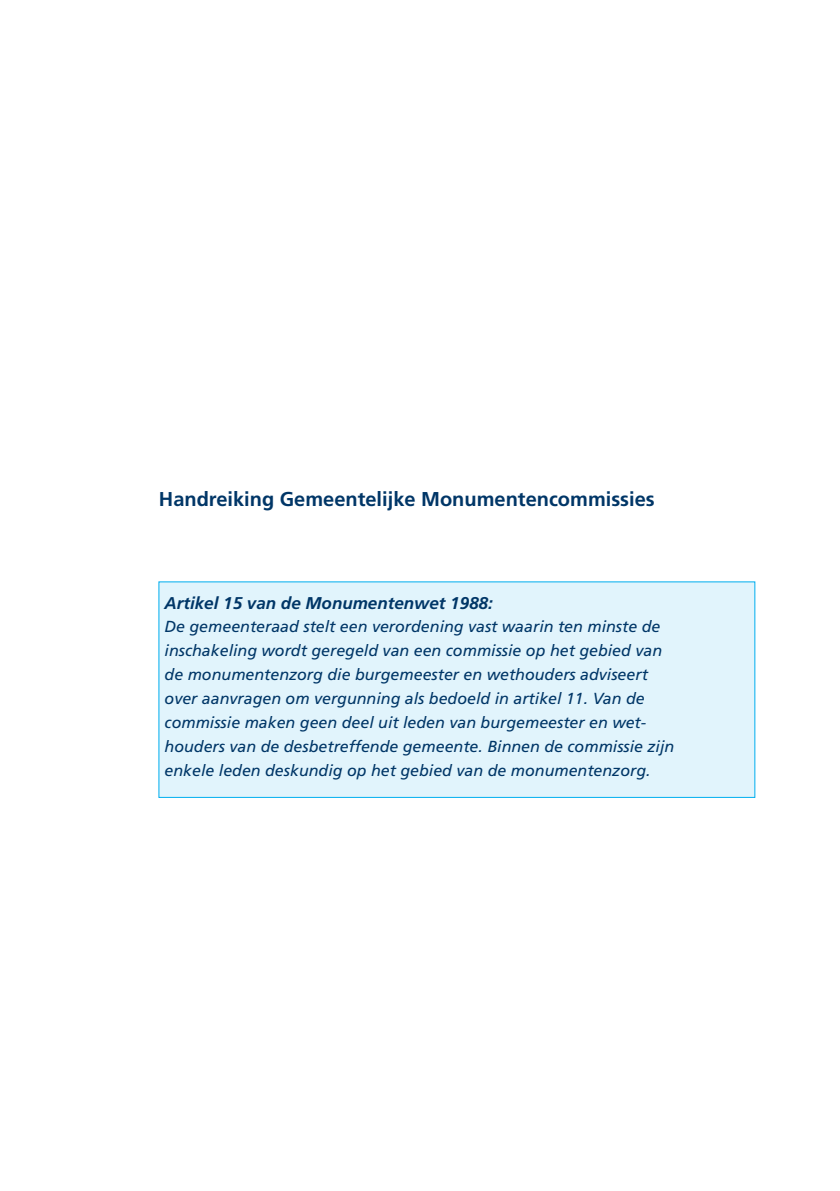
<style>
.page{position:relative;width:840px;height:1191px;background:#fff}
.page>*{position:absolute;margin:0;border:0;box-sizing:border-box;transform-origin:0 0}
._002_Tussenkop_1___1{font:700 20px "Frutiger LT Std";color:#003667}
._003_Subkop___8_5_pt{font:italic 700 17px "Frutiger LT Std";color:#003667}
.tabel_2_body{font:italic 16px/24px "Frutiger LT Std";color:#003667}
</style>
<div class="page">
<div style="left:158px;top:581px;width:597px;height:217px;background:#e1f4fc;border:1px solid #00aeef"></div>
<p class="_002_Tussenkop_1___1" style="left:159px;top:487px;width:497px">Handreiking Gemeentelijke Monumentencommissies</p>
<p class="_003_Subkop___8_5_pt" style="left:164px;top:593px;width:329px">Artikel 15 van de Monumentenwet 1988:</p>
<p class="tabel_2_body" style="left:164px;top:615px;width:511px">De gemeenteraad stelt een verordening vast waarin ten minste de inschakeling wordt geregeld van een commissie op het gebied van de monumentenzorg die burgemeester en wethouders adviseert over aanvragen om vergunning als bedoeld in artikel 11. Van de commissie maken geen deel uit leden van burgemeester en wet&shy;houders van de desbetreffende gemeente. Binnen de commissie zijn enkele leden deskundig op het gebied van de monumentenzorg.</p>
</div>
